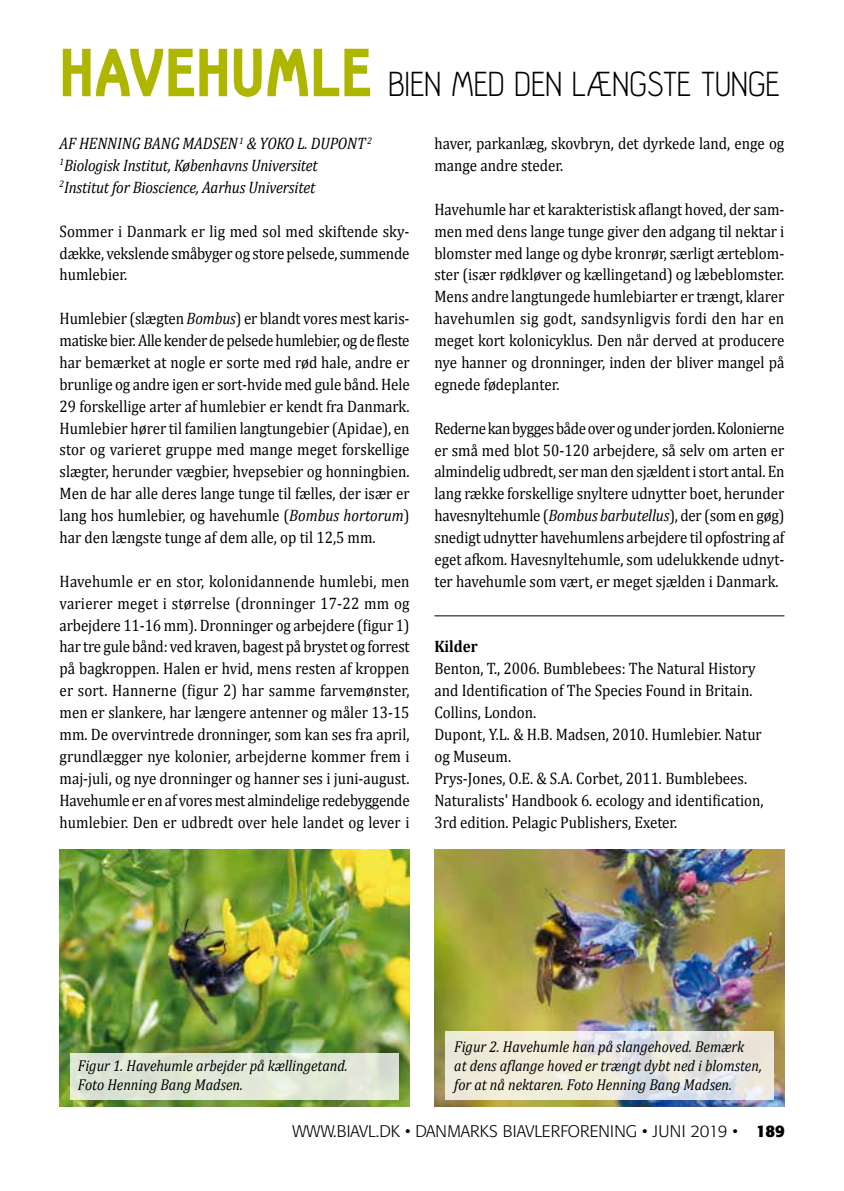
<style>
.page{position:relative;width:844px;height:1191px;background:#fff}
.page>*{position:absolute;margin:0;border:0;box-sizing:border-box;transform-origin:0 0}
.t1{font:300 38.5px "Hallosans";color:#000}
.t2{font:16.62px/21.9px "Cambria";color:#000;text-align:justify;scale:.9 1}
.t3{font:italic 16.62px/21.9px "Cambria";letter-spacing:-.01em;color:#000;scale:.9 1}
.t4{font:300 16.62px "Formata";color:#000}
.t5{font:700 16.62px "Cambria";color:#000;scale:.9 1}
.t6{font:italic 15.75px/19.2px "Cambria";color:#000;scale:.9 1}
.s1{font-weight:900;font-size:66.5px;color:#afb600}
.s2{font-style:italic}
.s3{font-weight:700}
</style>
<div class="page">
<img style="left:60px;top:850px;width:349px;height:256px">
<img style="left:434px;top:850px;width:350px;height:256px">
<svg style="left:70px;top:1052px;width:329px;height:47px;background:#dde4d3"></svg>
<svg style="left:445px;top:1031px;width:328px;height:68px;background:#e8e7de"></svg>
<hr style="left:434px;top:615px;width:350px;height:1px;background:#000">
<h1 class="t1" style="left:60px;top:64px;width:721px"><span class="s1">HAVEHUMLE</span> BIEN MED DEN LÆNGSTE TUNGE</h1>
<p class="t3" style="left:60px;top:132px;width:349px">AF HENNING BANG MADSEN <sup>1</sup> &amp; YOKO L. DUPONT <sup>2<br>1</sup>Biologisk Institut, Københavns Universitet<br><sup>2</sup>Institut for Bioscience, Aarhus Universitet</p>
<p class="t2" style="left:60px;top:220px;width:390px">Sommer i Danmark er lig med sol med skiftende sky&shy;dække, vekslende småbyger og store pelsede, summende humlebier.</p>
<p class="t2" style="left:60px;top:308px;width:390px">Humlebier (slægten <span class="s2">Bombus</span>) er blandt vores mest karis&shy;matiske bier. Alle kender de pelsede humlebier, og de fleste har bemærket at nogle er sorte med rød hale, andre er brunlige og andre igen er sort-hvide med gule bånd. Hele 29 forskellige arter af humlebier er kendt fra Danmark.<br>Humlebier hører til familien langtungebier (Apidae), en stor og varieret gruppe med mange meget forskellige slægter, herunder vægbier, hvepsebier og honningbien.<br>Men de har alle deres lange tunge til fælles, der især er lang hos humlebier, og havehumle (<span class="s2">Bombus hortorum</span>) har den længste tunge af dem alle, op til 12,5 mm.</p>
<p class="t2" style="left:60px;top:570px;width:390px">Havehumle er en stor, kolonidannende humlebi, men varierer meget i størrelse (dronninger 17-22 mm og arbejdere 11-16 mm). Dronninger og arbejdere (figur 1) har tre gule bånd: ved kraven, bagest på brystet og forrest på bagkroppen. Halen er hvid, mens resten af kroppen er sort. Hannerne (figur 2) har samme farvemønster, men er slankere, har længere antenner og måler 13-15 mm. De overvintrede dronninger, som kan ses fra april, grundlægger nye kolonier, arbejderne kommer frem i maj-juli, og nye dronninger og hanner ses i juni-august.<br>Havehumle er en af vores mest almindelige redebyggende humlebier. Den er udbredt over hele landet og lever i</p>
<p class="t2" style="left:434px;top:133px;width:390px">haver, parkanlæg, skovbryn, det dyrkede land, enge og mange andre steder.</p>
<p class="t2" style="left:434px;top:198px;width:390px">Havehumle har et karakteristisk aflangt hoved, der sam&shy;men med dens lange tunge giver den adgang til nektar i blomster med lange og dybe kronrør, særligt ærteblom&shy;ster (især rødkløver og kællingetand) og læbeblomster.<br>Mens andre langtungede humlebiarter er trængt, klarer havehumlen sig godt, sandsynligvis fordi den har en meget kort kolonicyklus. Den når derved at producere nye hanner og dronninger, inden der bliver mangel på egnede fødeplanter.</p>
<p class="t2" style="left:434px;top:417px;width:390px">Rederne kan bygges både over og under jorden. Kolonierne er små med blot 50-120 arbejdere, så selv om arten er almindelig udbredt, ser man den sjældent i stort antal. En lang række forskellige snyltere udnytter boet, herunder havesnyltehumle (<span class="s2">Bombus barbutellus</span>), der (som en gøg) snedigt udnytter havehumlens arbejdere til opfostring af eget afkom. Havesnyltehumle, som udelukkende udnyt&shy;ter havehumle som vært, er meget sjælden i Danmark.</p>
<p class="t5" style="left:434px;top:635px;width:50px">Kilder</p>
<p class="t2" style="left:434px;top:658px;width:367px;text-align:left">Benton, T., 2006. Bumblebees: The Natural History and Identification of The Species Found in Britain.<br>Collins, London.<br>Dupont, Y.L. &amp; H.B. Madsen, 2010. Humlebier. Natur og Museum.<br>Prys-Jones, O.E. &amp; S.A. Corbet, 2011. Bumblebees.<br>Naturalists' Handbook 6. ecology and identification, 3rd edition. Pelagic Publishers, Exeter.</p>
<p class="t6" style="left:78px;top:1055px;width:301px">Figur 1. Havehumle arbejder på kællingetand.<br>Foto Henning Bang Madsen.</p>
<p class="t6" style="left:454px;top:1036px;width:343px">Figur 2. Havehumle han på slangehoved. Bemærk<br>at dens aflange hoved er trængt dybt ned i blomsten, for at nå nektaren. Foto Henning Bang Madsen.</p>
<p class="t4" style="left:292px;top:1121px;width:494px">WWW.BIAVL.DK • DANMARKS BIAVLERFORENING • JUNI 2019 • <span class="s3">189</span></p>
</div>
